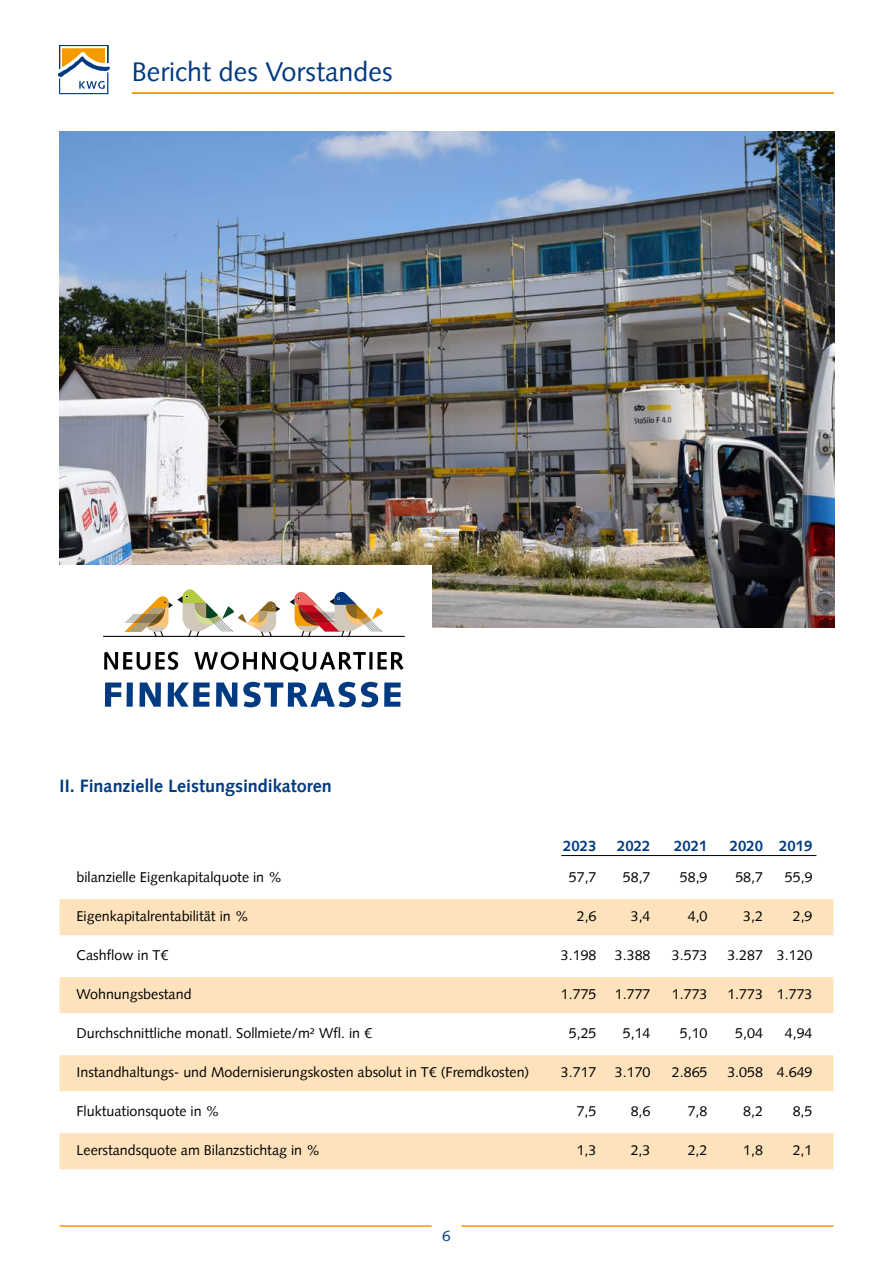
<style>
.page{position:relative;width:893px;height:1263px;background:#fff}
.page>*{position:absolute;margin:0;border:0;box-sizing:border-box;transform-origin:0 0}
.t1{font:27px "Syntax LT Std";color:#003a80}
.t2{font:700 18px "Syntax LT Std";color:#003a80}
.t3{font:700 15px "Syntax LT Std";color:#003a80}
.t4{font:15px "Syntax LT Std";color:#003a80}
.t5{font:14.25px "Syntax LT Std";color:#000}
</style>
<div class="page">
<hr style="left:561px;top:855px;width:255px;height:1px;background:#000">
<div style="left:60px;top:899px;width:773px;height:36px;background:#fde2bc"></div>
<div style="left:60px;top:977px;width:773px;height:36px;background:#fde2bc"></div>
<div style="left:60px;top:1055px;width:773px;height:36px;background:#fde2bc"></div>
<div style="left:60px;top:1133px;width:773px;height:36px;background:#fde2bc"></div>
<img style="left:60px;top:132px;width:775px;height:495px">
<div style="left:0;top:566px;width:432px;height:150px;background:#fff"></div>
<svg style="left:105px;top:682px;width:296px;height:25px"></svg>
<svg style="left:104px;top:652px;width:300px;height:20px"></svg>
<hr style="left:103px;top:636px;width:302px;height:1px;background:#000">
<svg style="left:290px;top:592px;width:93px;height:44px"></svg>
<svg style="left:125px;top:589px;width:155px;height:47px"></svg>
<svg style="left:58px;top:45px;width:52px;height:49px"></svg>
<hr style="left:132px;top:92px;width:702px;height:2px;background:#f49b00">
<hr style="left:60px;top:1225px;width:372px;height:2px;background:#f49b00">
<hr style="left:461px;top:1225px;width:372px;height:2px;background:#f49b00">
<h1 class="t1" style="left:132px;top:55px;width:262px">Bericht des Vorstandes</h1>
<p class="t2" style="left:60px;top:776px;width:274px">II. Finanzielle Leistungsindikatoren</p>
<p class="t3" style="left:563px;top:837px;width:35px">2023</p>
<p class="t3" style="left:617px;top:837px;width:35px">2022</p>
<p class="t3" style="left:674px;top:837px;width:35px">2021</p>
<p class="t3" style="left:730px;top:837px;width:84px">2020 2019</p>
<p class="t5" style="left:77px;top:869px;width:207px">bilanzielle Eigenkapitalquote in %</p>
<p class="t5" style="left:569px;top:869px;width:29px">57,7</p>
<p class="t5" style="left:623px;top:869px;width:29px">58,7</p>
<p class="t5" style="left:680px;top:869px;width:29px">58,9</p>
<p class="t5" style="left:735px;top:869px;width:29px">58,7</p>
<p class="t5" style="left:785px;top:869px;width:29px">55,9</p>
<p class="t5" style="left:77px;top:908px;width:174px">Eigenkapitalrentabilität in %</p>
<p class="t5" style="left:577px;top:908px;width:21px">2,6</p>
<p class="t5" style="left:631px;top:908px;width:21px">3,4</p>
<p class="t5" style="left:688px;top:908px;width:21px">4,0</p>
<p class="t5" style="left:743px;top:908px;width:21px">3,2</p>
<p class="t5" style="left:793px;top:908px;width:21px">2,9</p>
<p class="t5" style="left:77px;top:947px;width:93px">Cashflow in T€</p>
<p class="t5" style="left:561px;top:947px;width:37px">3.198</p>
<p class="t5" style="left:615px;top:947px;width:37px">3.388</p>
<p class="t5" style="left:672px;top:947px;width:37px">3.573</p>
<p class="t5" style="left:727px;top:947px;width:87px">3.287 3.120</p>
<p class="t5" style="left:76px;top:986px;width:117px">Wohnungsbestand</p>
<p class="t5" style="left:561px;top:986px;width:37px">1.775</p>
<p class="t5" style="left:615px;top:986px;width:37px">1.777</p>
<p class="t5" style="left:672px;top:986px;width:37px">1.773</p>
<p class="t5" style="left:727px;top:986px;width:87px">1.773 1.773</p>
<p class="t5" style="left:76px;top:1025px;width:297px">Durchschnittliche monatl. Sollmiete/m² Wfl. in €</p>
<p class="t5" style="left:569px;top:1025px;width:29px">5,25</p>
<p class="t5" style="left:623px;top:1025px;width:29px">5,14</p>
<p class="t5" style="left:680px;top:1025px;width:29px">5,10</p>
<p class="t5" style="left:735px;top:1025px;width:29px">5,04</p>
<p class="t5" style="left:785px;top:1025px;width:29px">4,94</p>
<p class="t5" style="left:76px;top:1064px;width:454px">Instandhaltungs- und Modernisierungskosten absolut in T€ (Fremdkosten)</p>
<p class="t5" style="left:561px;top:1064px;width:37px">3.717</p>
<p class="t5" style="left:615px;top:1064px;width:37px">3.170</p>
<p class="t5" style="left:672px;top:1064px;width:37px">2.865</p>
<p class="t5" style="left:727px;top:1064px;width:87px">3.058 4.649</p>
<p class="t5" style="left:76px;top:1103px;width:145px">Fluktuationsquote in %</p>
<p class="t5" style="left:577px;top:1103px;width:21px">7,5</p>
<p class="t5" style="left:631px;top:1103px;width:21px">8,6</p>
<p class="t5" style="left:688px;top:1103px;width:21px">7,8</p>
<p class="t5" style="left:743px;top:1103px;width:21px">8,2</p>
<p class="t5" style="left:793px;top:1103px;width:21px">8,5</p>
<p class="t5" style="left:76px;top:1142px;width:245px">Leerstandsquote am Bilanzstichtag in %</p>
<p class="t5" style="left:577px;top:1142px;width:21px">1,3</p>
<p class="t5" style="left:631px;top:1142px;width:21px">2,3</p>
<p class="t5" style="left:688px;top:1142px;width:21px">2,2</p>
<p class="t5" style="left:743px;top:1142px;width:21px">1,8</p>
<p class="t5" style="left:793px;top:1142px;width:21px">2,1</p>
<p class="t4" style="left:442px;top:1227px;width:10px">6</p>
</div>
